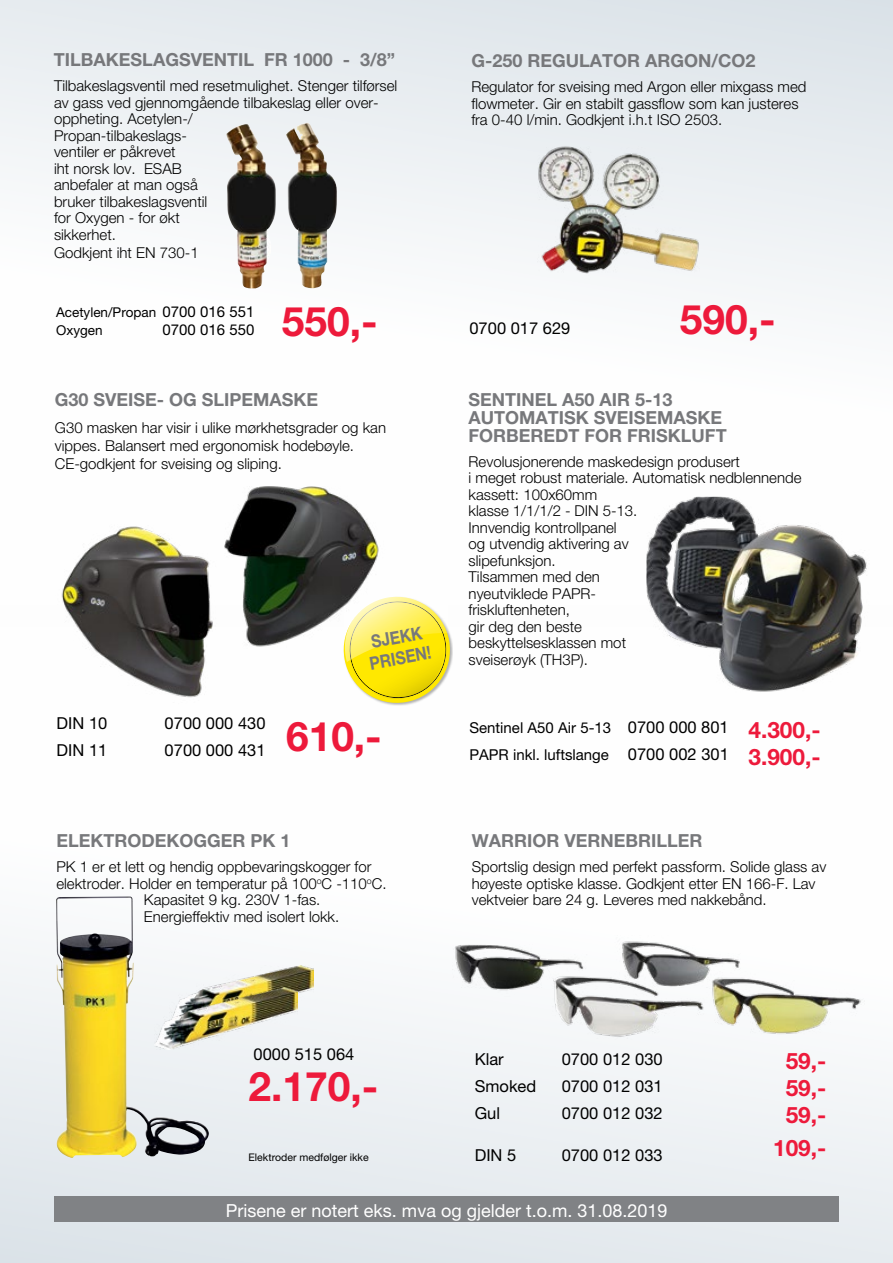
<style>
.page{position:relative;width:893px;height:1263px;background:#fff}
.page>*{position:absolute;margin:0;border:0;box-sizing:border-box;transform-origin:0 0}
.t1{font:700 40.8px "Helvetica Neue LT Pro";color:#ed1a3b}
.t2{font:700 22.65px/27.2px "Helvetica Neue LT Pro";color:#ed1a3b}
.t3{font:700 18px/18px "Helvetica Neue LT Pro";color:#77787b}
.t4{font:18px "Helvetica Neue LT Pro";color:#fff}
.t5{font:700 18px/21px "Helvetica Neue LT Pro";color:#77787b;text-align:center;scale:.87 1}
.t6{font:16.5px "Helvetica Neue LT Pro";color:#000}
.t7{font:300 15px/16.5px "Helvetica Neue LT Pro";color:#000}
.t8{font:15px/27px "Helvetica Neue LT Pro";color:#000}
.t9{font:13.5px/18px "Helvetica Neue LT Pro";color:#000}
.t10{font:10.5px "Helvetica Neue LT Pro";color:#000}
.s1{font-size:15px}
.s2{font-size:16.5px}
</style>
<div class="page">
<div style="left:0;top:605px;width:893px;height:658px;background:linear-gradient(to bottom,#fff,#e6ebef)"></div>
<div style="left:0;top:0;width:893px;height:627px;background:linear-gradient(to bottom,#e6ebef,#fff)"></div>
<div style="left:54px;top:1196px;width:785px;height:26px;background:#808285"></div>
<svg style="left:339px;top:590px;width:118px;height:118px"></svg>
<img style="left:646px;top:497px;width:225px;height:198px">
<img style="left:56px;top:896px;width:153px;height:262px">
<img style="left:170px;top:965px;width:143px;height:62px">
<img style="left:154px;top:987px;width:144px;height:62px">
<img style="left:453px;top:936px;width:411px;height:104px">
<img style="left:226px;top:123px;width:112px;height:165px">
<img style="left:529px;top:137px;width:180px;height:156px">
<img style="left:198px;top:469px;width:201px;height:197px">
<img style="left:29px;top:506px;width:229px;height:214px">
<p class="t3" style="left:54px;top:50px;width:343px">TILBAKESLAGSVENTIL FR 1000 - 3/8”</p>
<p class="t7" style="left:54px;top:77px;width:345px">Tilbakeslagsventil med resetmulighet. Stenger tilførsel av gass ved gjennomgående tilbakeslag eller over&shy;oppheting. Acetylen-/<br>Propan-tilbakeslags-<br>ventiler er påkrevet<br>iht norsk lov. ESAB<br>anbefaler at man også<br>bruker tilbakeslagsventil<br>for Oxygen - for økt<br>sikkerhet.</p>
<p class="t7" style="left:54px;top:244px;width:146px">Godkjent iht EN 730-1</p>
<p class="t9" style="left:56px;top:303px;width:200px">Acetylen/Propan <span class="s1">0700 016 551<br></span>Oxygen</p>
<p class="t8" style="left:163px;top:316px;width:93px">0700 016 550</p>
<h1 class="t1" style="left:282px;top:296px;width:97px">550,-</h1>
<p class="t3" style="left:55px;top:390px;width:265px">G30 SVEISE- OG SLIPEMASKE</p>
<p class="t7" style="left:55px;top:418px;width:333px;line-height:18px">G30 masken har visir i ulike mørkhetsgrader og kan vippes. Balansert med ergonomisk hodebøyle.<br>CE-godkjent for sveising og sliping.</p>
<p class="t6" style="left:57px;top:713px;width:52px">DIN 10</p>
<p class="t6" style="left:165px;top:713px;width:102px">0700 000 430</p>
<p class="t6" style="left:57px;top:740px;width:52px">DIN 11</p>
<p class="t6" style="left:165px;top:740px;width:102px">0700 000 431</p>
<p class="t5" style="left:364px;top:632px;width:73px;rotate:-10deg">SJEKK<br>PRISEN!</p>
<h1 class="t1" style="left:286px;top:711px;width:97px">610,-</h1>
<p class="t3" style="left:56px;top:831px;width:235px">ELEKTRODEKOGGER PK 1</p>
<p class="t7" style="left:56px;top:858px;width:317px">PK 1 er et lett og hendig oppbevaringskogger for</p>
<p class="t7" style="left:56px;top:875px;width:332px">elektroder. Holder en temperatur på 100<sup>o</sup>C -110<sup>o</sup>C.</p>
<p class="t7" style="left:144px;top:891px;width:178px">Kapasitet 9 kg. 230V 1-fas.</p>
<p class="t7" style="left:144px;top:908px;width:197px">Energieffektiv med isolert lokk.</p>
<p class="t3" style="left:471px;top:51px;width:286px">G-250 REGULATOR ARGON/CO2</p>
<p class="t7" style="left:471px;top:78px;width:337px">Regulator for sveising med Argon eller mixgass med flowmeter. Gir en stabilt gassflow som kan justeres fra 0-40 l/min. Godkjent i.h.t ISO 2503.</p>
<p class="t6" style="left:469px;top:318px;width:102px">0700 017 629</p>
<h1 class="t1" style="left:680px;top:294px;width:97px">590,-</h1>
<p class="t3" style="left:469px;top:390px;width:260px">SENTINEL A50 AIR 5-13<br>AUTOMATISK SVEISEMASKE<br>FORBEREDT FOR FRISKLUFT</p>
<p class="t7" style="left:469px;top:453px;width:334px">Revolusjonerende maskedesign produsert<br>i meget robust materiale. Automatisk nedblennende kassett: 100x60mm<br>klasse 1/1/1/2 - DIN 5-13.<br>Innvendig kontrollpanel<br>og utvendig aktivering av<br>slipefunksjon.<br>Tilsammen med den<br>nyeutviklede PAPR-<br>friskluftenheten,<br>gir deg den beste<br>beskyttelsesklassen mot<br>sveiserøyk (TH3P).</p>
<p class="t8" style="left:469px;top:714px;width:261px">Sentinel A50 Air 5-13 <span class="s2">0700 000 801<br></span>PAPR inkl. luftslange <span class="s2">0700 002 301</span></p>
<h2 class="t2" style="left:748px;top:716px;width:74px">4.300,-<br>3.900,-</h2>
<p class="t3" style="left:472px;top:831px;width:232px">WARRIOR VERNEBRILLER</p>
<p class="t7" style="left:472px;top:858px;width:356px">Sportslig design med perfekt passform. Solide glass av høyeste optiske klasse. Godkjent etter EN 166-F. Lav vektveier bare 24 g. Leveres med nakkebånd.</p>
<p class="t6" style="left:253px;top:1044px;width:102px">0000 515 064</p>
<h1 class="t1" style="left:248px;top:1061px;width:131px">2.170,-</h1>
<p class="t10" style="left:248px;top:1151px;width:122px">Elektroder medfølger ikke</p>
<p class="t6" style="left:475px;top:1049px;width:31px">Klar</p>
<p class="t6" style="left:562px;top:1049px;width:102px">0700 012 030</p>
<p class="t6" style="left:475px;top:1076px;width:63px">Smoked</p>
<p class="t6" style="left:562px;top:1076px;width:102px">0700 012 031</p>
<p class="t6" style="left:475px;top:1103px;width:27px">Gul</p>
<p class="t6" style="left:562px;top:1103px;width:102px">0700 012 032</p>
<p class="t6" style="left:475px;top:1145px;width:43px">DIN 5</p>
<p class="t6" style="left:562px;top:1145px;width:102px">0700 012 033</p>
<h2 class="t2" style="left:786px;top:1047px;width:42px;text-align:justify">59,- 59,- 59,-</h2>
<h2 class="t2" style="left:773px;top:1134px;width:55px">109,-</h2>
<p class="t4" style="left:226px;top:1199px;width:443px">Prisene er notert eks. mva og gjelder t.o.m. 31.08.2019</p>
</div>
